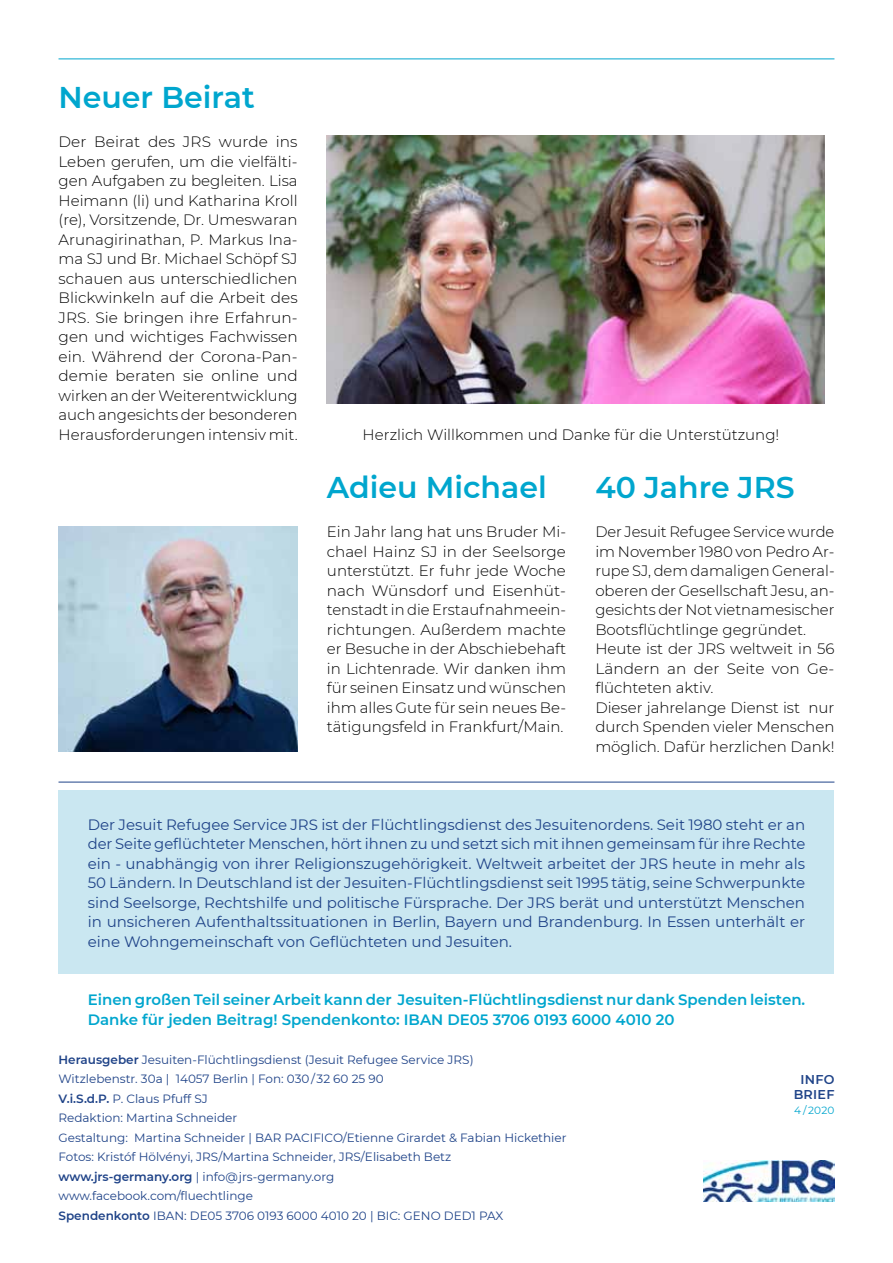
<style>
.page{position:relative;width:893px;height:1263px;background:#fff}
.page>*{position:absolute;margin:0;border:0;box-sizing:border-box;transform-origin:0 0}
.t1{font:600 30px "Montserrat";color:#00a6ce}
.t2{font:300 15px/19.5px "Montserrat";color:#000;text-align:justify}
.t3{font:15px/19.5px "Montserrat";color:#1f4388;text-align:justify}
.t4{font:600 15px/19.5px "Montserrat";color:#00a6ce}
.t5{font:600 12.75px/15px "Montserrat";letter-spacing:.02em;color:#1f4388;text-align:center}
.t6{font:12px/19.5px "Montserrat";color:#1f4388}
.t7{font:10.5px "Montserrat";color:#00a6ce}
.s1{font-weight:600}
</style>
<div class="page">
<hr style="left:59px;top:59px;width:775px;height:1px;background:#00a6ce">
<img style="left:703px;top:1160px;width:131px;height:41px">
<hr style="left:59px;top:782px;width:775px;height:1px;background:#1f4388">
<div style="left:59px;top:791px;width:775px;height:183px;background:#cae7f1"></div>
<img style="left:327px;top:136px;width:498px;height:267px">
<img style="left:59px;top:526px;width:239px;height:226px">
<h1 class="t1" style="left:59px;top:76px;width:198px">Neuer Beirat</h1>
<p class="t2" style="left:59px;top:132px;width:241px">Der Beirat des JRS wurde ins Leben gerufen, um die vielfälti&shy;gen Aufgaben zu begleiten. Lisa Heimann (li) und Katharina Kroll (re), Vorsitzende, Dr. Umeswaran Arunagirinathan, P. Markus Ina&shy;ma SJ und Br. Michael Schöpf SJ schauen aus unterschiedlichen Blickwinkeln auf die Arbeit des JRS. Sie bringen ihre Erfahrun&shy;gen und wichtiges Fachwissen ein. Während der Corona-Pan&shy;demie beraten sie online und wirken an der Weiterentwicklung auch angesichts der besonderen Herausforderungen intensiv mit.</p>
<p class="t2" style="left:363px;top:424px;width:418px">Herzlich Willkommen und Danke für die Unterstützung!</p>
<h1 class="t1" style="left:327px;top:466px;width:221px">Adieu Michael</h1>
<p class="t2" style="left:327px;top:522px;width:241px">Ein Jahr lang hat uns Bruder Mi&shy;chael Hainz SJ in der Seelsorge unterstützt. Er fuhr jede Woche nach Wünsdorf und Eisenhüt&shy;tenstadt in die Erstaufnahmeein&shy;richtungen. Außerdem machte er Besuche in der Abschiebehaft in Lichtenrade. Wir danken ihm für seinen Einsatz und wünschen ihm alles Gute für sein neues Be&shy;tätigungsfeld in Frankfurt/Main.</p>
<h1 class="t1" style="left:595px;top:466px;width:201px">40 Jahre JRS</h1>
<p class="t2" style="left:595px;top:522px;width:241px;text-align:left">Der Jesuit Refugee Service wurde im November 1980 von Pedro Ar&shy;rupe SJ, dem damaligen General&shy;oberen der Gesellschaft Jesu, an&shy;gesichts der Not vietnamesischer<br>Bootsflüchtlinge gegründet.<br>Heute ist der JRS weltweit in 56<br>Ländern an der Seite von Ge&shy;flüchteten aktiv.<br>Dieser jahrelange Dienst ist nur durch Spenden vieler Menschen möglich. Dafür herzlichen Dank!</p>
<p class="t3" style="left:88px;top:814px;width:719px">Der Jesuit Refugee Service JRS ist der Flüchtlingsdienst des Jesuitenordens. Seit 1980 steht er an der Seite geflüchteter Menschen, hört ihnen zu und setzt sich mit ihnen gemeinsam für ihre Rechte ein - unabhängig von ihrer Religionszugehörigkeit. Weltweit arbeitet der JRS heute in mehr als 50 Ländern. In Deutschland ist der Jesuiten-Flüchtlingsdienst seit 1995 tätig, seine Schwerpunkte sind Seelsorge, Rechtshilfe und politische Fürsprache. Der JRS berät und unterstützt Menschen in unsicheren Aufenthaltssituationen in Berlin, Bayern und Brandenburg. In Essen unterhält er eine Wohngemeinschaft von Geflüchteten und Jesuiten.</p>
<p class="t4" style="left:88px;top:989px;width:719px">Einen großen Teil seiner Arbeit kann der Jesuiten-Flüchtlingsdienst nur dank Spenden leisten.<br>Danke für jeden Beitrag! Spendenkonto: IBAN DE05 3706 0193 6000 4010 20</p>
<p class="t6" style="left:59px;top:1049px;width:509px"><span class="s1">Herausgeber</span> Jesuiten-Flüchtlingsdienst (Jesuit Refugee Service JRS)<br>Witzlebenstr. 30a | 14057 Berlin | Fon: 030 / 32 60 25 90<br><span class="s1">V.i.S.d.P.</span> P. Claus Pfuff SJ<br>Redaktion: Martina Schneider<br>Gestaltung: Martina Schneider | BAR PACIFICO/Etienne Girardet &amp; Fabian Hickethier Fotos: Kristóf Hölvényi, JRS/Martina Schneider, JRS/Elisabeth Betz <span class="s1">www.jrs-germany.org</span> | info@jrs-germany.org<br>www.facebook.com/fluechtlinge<br><span class="s1">Spendenkonto</span> IBAN: DE05 3706 0193 6000 4010 20 | BIC: GENO DED1 PAX</p>
<p class="t5" style="left:794px;top:1071px;width:42px">info brief</p>
<p class="t7" style="left:794px;top:1103px;width:42px">4 / 2020</p>
</div>
